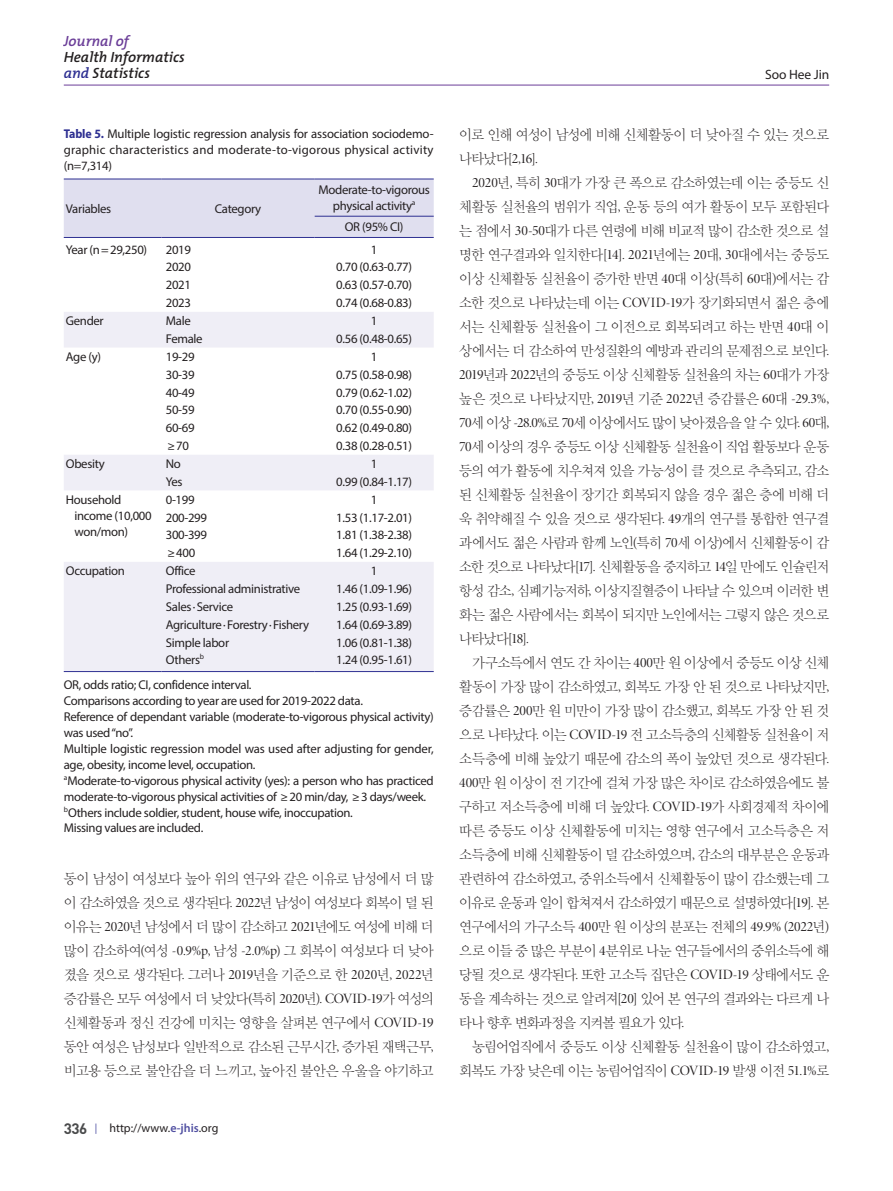
<style>
.page{position:relative;width:893px;height:1191px;background:#fff}
.page>*{position:absolute;margin:0;border:0;box-sizing:border-box;transform-origin:0 0}
.t1{font:italic 600 14.85px/15.6px "The Mix";color:#231f20}
.t2{font:italic 600 14.85px "The Mix";color:#6b3e98}
.본문{font:14.25px/24px "YDVY Mj O31";letter-spacing:-.055em;color:#231f20;text-align:justify;scale:.96 1}
.t3{font:13.5px "Myriad Pro";letter-spacing:-.01em;color:#231f20}
.표본문{font:12.75px/15.9px "Myriad Pro";letter-spacing:-.025em;color:#231f20}
.표그림제목{font:12.75px/15.9px "Myriad Pro";letter-spacing:.02em;color:#231f20;text-align:justify}
.t4{font:12px "Myriad Pro";color:#231f20}
.s1{color:#2e3092}
.s2{font-weight:700;font-stretch:semi-condensed;color:#2e3092}
.s3{font-family:"Minion Pro Disp"}
.s4{font-family:"DIN Pro";font-weight:700;font-size:15px;color:#4b4c4d}
.s5{font-family:"DIN Pro";font-weight:300;color:#2e3092}
.s6{font-weight:600;color:#504fa1}
</style>
<div class="page">
<hr style="left:64px;top:85px;width:765px;height:1px;background:#6b3e98">
<div style="left:64px;top:180px;width:370px;height:57px;background:#e0dfef"></div>
<svg style="left:64px;top:312px;width:370px;height:359px;fill:#f6f5f9"></svg>
<hr style="left:64px;top:179px;width:98px;height:1px;background:#2e3092">
<hr style="left:162px;top:179px;width:153px;height:1px;background:#2e3092">
<hr style="left:315px;top:179px;width:119px;height:1px;background:#2e3092">
<hr style="left:315px;top:216px;width:119px;height:1px;background:#2e3092">
<hr style="left:64px;top:237px;width:98px;height:1px;background:#2e3092">
<hr style="left:162px;top:237px;width:153px;height:1px;background:#2e3092">
<hr style="left:315px;top:237px;width:119px;height:1px;background:#2e3092">
<hr style="left:64px;top:671px;width:98px;height:1px;background:#2e3092">
<hr style="left:162px;top:671px;width:153px;height:1px;background:#2e3092">
<hr style="left:315px;top:671px;width:119px;height:1px;background:#2e3092">
<p class="t2" style="left:64px;top:29px;width:67px">Journal of</p>
<p class="t1" style="left:64px;top:49px;width:123px">Health Informatics <span class="s1">and</span> Statistics</p>
<p class="표그림제목" style="left:64px;top:126px;width:371px"><span class="s2">Table 5.</span> Multiple logistic regression analysis for association sociodemo&shy;graphic characteristics and moderate-to-vigorous physical activity (n=7,314)</p>
<p class="표본문" style="left:66px;top:200px;width:47px">Variables</p>
<p class="표본문" style="left:215px;top:200px;width:48px">Category</p>
<p class="표본문" style="left:318px;top:181px;width:113px;text-align:center">Moderate-to-vigorous physical activity<sup>a</sup></p>
<p class="표본문" style="left:345px;top:219px;width:60px">OR (95% CI)</p>
<p class="표본문" style="left:66px;top:241px;width:83px">Year (n=29,250)</p>
<p class="표본문" style="left:166px;top:241px;width:27px">2019</p>
<p class="표본문" style="left:371px;top:241px;width:8px">1</p>
<p class="표본문" style="left:166px;top:259px;width:27px">2020</p>
<p class="표본문" style="left:336px;top:259px;width:77px">0.70 (0.63-0.77)</p>
<p class="표본문" style="left:166px;top:277px;width:27px">2021</p>
<p class="표본문" style="left:336px;top:277px;width:77px">0.63 (0.57-0.70)</p>
<p class="표본문" style="left:166px;top:295px;width:27px">2023</p>
<p class="표본문" style="left:336px;top:295px;width:77px">0.74 (0.68-0.83)</p>
<p class="표본문" style="left:66px;top:313px;width:39px">Gender</p>
<p class="표본문" style="left:166px;top:313px;width:26px">Male</p>
<p class="표본문" style="left:371px;top:313px;width:8px">1</p>
<p class="표본문" style="left:166px;top:330px;width:38px">Female</p>
<p class="표본문" style="left:336px;top:330px;width:77px">0.56 (0.48-0.65)</p>
<p class="표본문" style="left:66px;top:348px;width:37px">Age (y)</p>
<p class="표본문" style="left:166px;top:348px;width:30px">19-29</p>
<p class="표본문" style="left:371px;top:348px;width:8px">1</p>
<p class="표본문" style="left:166px;top:366px;width:30px">30-39</p>
<p class="표본문" style="left:336px;top:366px;width:77px">0.75 (0.58-0.98)</p>
<p class="표본문" style="left:166px;top:384px;width:30px">40-49</p>
<p class="표본문" style="left:336px;top:384px;width:77px">0.79 (0.62-1.02)</p>
<p class="표본문" style="left:166px;top:402px;width:30px">50-59</p>
<p class="표본문" style="left:336px;top:402px;width:77px">0.70 (0.55-0.90)</p>
<p class="표본문" style="left:166px;top:420px;width:30px">60-69</p>
<p class="표본문" style="left:336px;top:420px;width:77px">0.62 (0.49-0.80)</p>
<p class="표본문" style="left:167px;top:437px;width:23px">≥70</p>
<p class="표본문" style="left:336px;top:437px;width:77px">0.38 (0.28-0.51)</p>
<p class="표본문" style="left:66px;top:455px;width:40px">Obesity</p>
<p class="표본문" style="left:166px;top:455px;width:17px">No</p>
<p class="표본문" style="left:371px;top:455px;width:8px">1</p>
<p class="표본문" style="left:166px;top:473px;width:18px">Yes</p>
<p class="표본문" style="left:336px;top:473px;width:77px">0.99 (0.84-1.17)</p>
<p class="표본문" style="left:74px;top:491px;width:79px;text-indent:-9px">Household income (10,000 won/mon)</p>
<p class="표본문" style="left:166px;top:491px;width:30px">0-199</p>
<p class="표본문" style="left:371px;top:491px;width:8px">1</p>
<p class="표본문" style="left:166px;top:509px;width:43px">200-299</p>
<p class="표본문" style="left:336px;top:509px;width:77px">1.53 (1.17-2.01)</p>
<p class="표본문" style="left:166px;top:527px;width:43px">300-399</p>
<p class="표본문" style="left:336px;top:527px;width:77px">1.81 (1.38-2.38)</p>
<p class="표본문" style="left:167px;top:545px;width:29px">≥400</p>
<p class="표본문" style="left:336px;top:545px;width:77px">1.64 (1.29-2.10)</p>
<p class="표본문" style="left:66px;top:562px;width:60px">Occupation</p>
<p class="표본문" style="left:166px;top:562px;width:31px">Office</p>
<p class="표본문" style="left:371px;top:562px;width:8px">1</p>
<p class="표본문" style="left:166px;top:580px;width:136px">Professional administrative</p>
<p class="표본문" style="left:336px;top:580px;width:77px">1.46 (1.09-1.96)</p>
<p class="표본문" style="left:166px;top:598px;width:69px">Sales·Service</p>
<p class="표본문" style="left:336px;top:598px;width:77px">1.25 (0.93-1.69)</p>
<p class="표본문" style="left:166px;top:616px;width:145px">Agriculture·Forestry·Fishery</p>
<p class="표본문" style="left:336px;top:616px;width:77px">1.64 (0.69-3.89)</p>
<p class="표본문" style="left:166px;top:634px;width:65px">Simple labor</p>
<p class="표본문" style="left:336px;top:634px;width:77px">1.06 (0.81-1.38)</p>
<p class="표본문" style="left:166px;top:652px;width:40px">Others<sup>b</sup></p>
<p class="표본문" style="left:336px;top:652px;width:77px">1.24 (0.95-1.61)</p>
<p class="표본문" style="left:64px;top:676px;width:189px">OR, odds ratio; CI, confidence interval.</p>
<p class="표본문" style="left:64px;top:692px;width:301px">Comparisons according to year are used for 2019-2022 data.</p>
<p class="표본문" style="left:64px;top:708px;width:371px">Reference of dependant variable (moderate-to-vigorous physical activity) was used “no”.</p>
<p class="표본문" style="left:64px;top:740px;width:371px">Multiple logistic regression model was used after adjusting for gender, age, obesity, income level, occupation.</p>
<p class="표본문" style="left:64px;top:772px;width:371px"><sup>a</sup>Moderate-to-vigorous physical activity (yes): a person who has practiced moderate-to-vigorous physical activities of ≥20 min/day, ≥3 days/week.</p>
<p class="표본문" style="left:64px;top:804px;width:291px"><sup>b</sup>Others include soldier, student, house wife, inoccupation.</p>
<p class="표본문" style="left:64px;top:820px;width:141px">Missing values are included.</p>
<p class="본문" style="left:64px;top:866px;width:387px">동이 남성이 여성보다 높아 위의 연구와 같은 이유로 남성에서 더 많 이 감소하였을 것으로 생각된다<span class="s3">. 2022</span>년 남성이 여성보다 회복이 덜 된 이유는 <span class="s3">2020</span>년 남성에서 더 많이 감소하고 <span class="s3">2021</span>년에도 여성에 비해 더 많이 감소하여<span class="s3">(</span>여성 <span class="s3">-0.9%p,</span> 남성 <span class="s3">-2.0%p)</span> 그 회복이 여성보다 더 낮아 졌을 것으로 생각된다<span class="s3">.</span> 그러나 <span class="s3">2019</span>년을 기준으로 한 <span class="s3">2020</span>년<span class="s3">, 2022</span>년 증감률은 모두 여성에서 더 낮았다<span class="s3">(</span>특히 <span class="s3">2020</span>년<span class="s3">). COVID-19</span>가 여성의 신체활동과 정신 건강에 미치는 영향을 살펴본 연구에서 <span class="s3">COVID-19 </span>동안 여성은 남성보다 일반적으로 감소된 근무시간<span class="s3">,</span> 증가된 재택근무<span class="s3">, </span>비고용 등으로 불안감을 더 느끼고<span class="s3">,</span> 높아진 불안은 우울을 야기하고</p>
<p class="t4" style="left:64px;top:1121px;width:156px"><span class="s4">336</span> <span class="s5">|</span> http://www.<span class="s6">e-jhis</span>.org</p>
<p class="t3" style="left:765px;top:66px;width:65px">Soo Hee Jin</p>
<p class="본문" style="left:459px;top:122px;width:387px">이로 인해 여성이 남성에 비해 신체활동이 더 낮아질 수 있는 것으로 나타났다<span class="s3">[2,16].</span></p>
<p class="본문" style="left:459px;top:170px;width:387px;text-indent:13px"><span class="s3">2020</span>년<span class="s3">,</span> 특히 <span class="s3">30</span>대가 가장 큰 폭으로 감소하였는데 이는 중등도 신 체활동 실천율의 범위가 직업<span class="s3">,</span> 운동 등의 여가 활동이 모두 포함된다 는 점에서 <span class="s3">30-50</span>대가 다른 연령에 비해 비교적 많이 감소한 것으로 설 명한 연구결과와 일치한다<span class="s3">[14]. 2021</span>년에는 <span class="s3">20</span>대<span class="s3">, 30</span>대에서는 중등도 이상 신체활동 실천율이 증가한 반면 <span class="s3">40</span>대 이상<span class="s3">(</span>특히 <span class="s3">60</span>대<span class="s3">)</span>에서는 감 소한 것으로 나타났는데 이는 <span class="s3">COVID-19</span>가 장기화되면서 젊은 층에 서는 신체활동 실천율이 그 이전으로 회복되려고 하는 반면 <span class="s3">40</span>대 이 상에서는 더 감소하여 만성질환의 예방과 관리의 문제점으로 보인다<span class="s3">.<br>2019</span>년과 <span class="s3">2022</span>년의 중등도 이상 신체활동 실천율의 차는 <span class="s3">60</span>대가 가장 높은 것으로 나타났지만<span class="s3">, 2019</span>년 기준 <span class="s3">2022</span>년 증감률은 <span class="s3">60</span>대 <span class="s3">-29.3%, 70</span>세 이상 <span class="s3">-28.0%</span>로 <span class="s3">70</span>세 이상에서도 많이 낮아졌음을 알 수 있다<span class="s3">. 60</span>대<span class="s3">, 70</span>세 이상의 경우 중등도 이상 신체활동 실천율이 직업 활동보다 운동 등의 여가 활동에 치우쳐져 있을 가능성이 클 것으로 추측되고<span class="s3">,</span> 감소 된 신체활동 실천율이 장기간 회복되지 않을 경우 젊은 층에 비해 더 욱 취약해질 수 있을 것으로 생각된다<span class="s3">. 49</span>개의 연구를 통합한 연구결 과에서도 젊은 사람과 함께 노인<span class="s3">(</span>특히 <span class="s3">70</span>세 이상<span class="s3">)</span>에서 신체활동이 감 소한 것으로 나타났다<span class="s3">[17].</span> 신체활동을 중지하고 <span class="s3">14</span>일 만에도 인슐린저 항성 감소<span class="s3">,</span> 심폐기능저하<span class="s3">,</span> 이상지질혈증이 나타날 수 있으며 이러한 변 화는 젊은 사람에서는 회복이 되지만 노인에서는 그렇지 않은 것으로 나타났다<span class="s3">[18].</span></p>
<p class="본문" style="left:459px;top:650px;width:387px;text-indent:13px">가구소득에서 연도 간 차이는 <span class="s3">400</span>만 원 이상에서 중등도 이상 신체 활동이 가장 많이 감소하였고<span class="s3">,</span> 회복도 가장 안 된 것으로 나타났지만<span class="s3">, </span>증감률은 <span class="s3">200</span>만 원 미만이 가장 많이 감소했고<span class="s3">,</span> 회복도 가장 안 된 것 으로 나타났다<span class="s3">.</span> 이는 <span class="s3">COVID-19</span> 전 고소득층의 신체활동 실천율이 저 소득층에 비해 높았기 때문에 감소의 폭이 높았던 것으로 생각된다<span class="s3">.<br>400</span>만 원 이상이 전 기간에 걸쳐 가장 많은 차이로 감소하였음에도 불 구하고 저소득층에 비해 더 높았다<span class="s3">. COVID-19</span>가 사회경제적 차이에 따른 중등도 이상 신체활동에 미치는 영향 연구에서 고소득층은 저 소득층에 비해 신체활동이 덜 감소하였으며<span class="s3">,</span> 감소의 대부분은 운동과 관련하여 감소하였고<span class="s3">,</span> 중위소득에서 신체활동이 많이 감소했는데 그 이유로 운동과 일이 합쳐져서 감소하였기 때문으로 설명하였다<span class="s3">[19].</span> 본 연구에서의 가구소득 <span class="s3">400</span>만 원 이상의 분포는 전체의 <span class="s3">49.9% (2022</span>년<span class="s3">) </span>으로 이들 중 많은 부분이 <span class="s3">4</span>분위로 나눈 연구들에서의 중위소득에 해 당될 것으로 생각된다<span class="s3">.</span> 또한 고소득 집단은 <span class="s3">COVID-19</span> 상태에서도 운 동을 계속하는 것으로 알려져<span class="s3">[20]</span> 있어 본 연구의 결과와는 다르게 나 타나 향후 변화과정을 지켜볼 필요가 있다<span class="s3">.</span></p>
<p class="본문" style="left:459px;top:1034px;width:387px;text-align:right">농림어업직에서 중등도 이상 신체활동 실천율이 많이 감소하였고<span class="s3">, </span>회복도 가장 낮은데 이는 농림어업직이 <span class="s3">COVID-19</span> 발생 이전 <span class="s3">51.1%</span>로</p>
</div>
